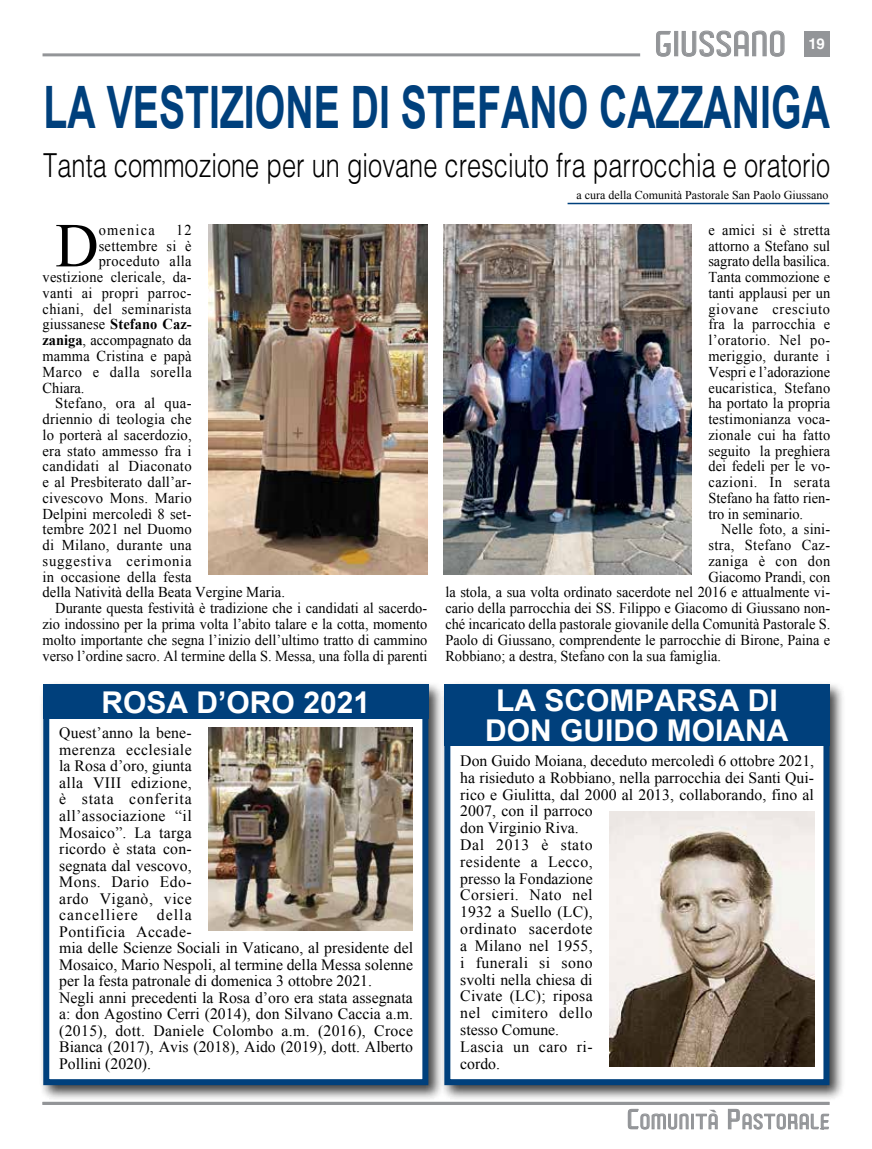
<style>
.page{position:relative;width:872px;height:1149px;background:#fff}
.page>*{position:absolute;margin:0;border:0;box-sizing:border-box;transform-origin:0 0}
.t1{font:62.55px "Times New Roman";color:#000;scale:.96 1}
.t2{font:700 58.5px "Arial";color:#00407c;scale:.67 1}
.t3{font:300 33px "Helvetica LT Std";color:#000;scale:.77 1}
.t4{font:500 31.95px "Paragon";letter-spacing:.04em;color:#939598}
.t5{font:700 30px "Arial";color:#fff}
.t6{font:500 19.2px "Paragon";letter-spacing:.065em;color:#939598}
.t7{font:15.75px/16.5px "Times New Roman";color:#000}
.t8{font:15px/15.8px "Times New Roman";color:#000;text-align:justify;scale:.96 1}
.t9{font:15px "Times New Roman";color:#000}
.t10{font:15px "Times New Roman";letter-spacing:.03em;color:#000;scale:.96 1}
.t11{font:15px "Times New Roman";letter-spacing:.025em;color:#000}
.t12{font:15px "Times New Roman";letter-spacing:.025em;color:#000;scale:.96 1}
.t13{font:15px "Times New Roman";letter-spacing:.035em;color:#000;scale:.96 1}
.t14{font:15px "Times New Roman";letter-spacing:.02em;color:#000;scale:.96 1}
.t15{font:700 15px "Times New Roman";letter-spacing:.01em;color:#000;scale:.96 1}
.t16{font:15px "Times New Roman";letter-spacing:.02em;color:#000}
.t17{font:15px "Times New Roman";letter-spacing:.055em;color:#000}
.t18{font:15px "Times New Roman";letter-spacing:.085em;color:#000;scale:.96 1}
.t19{font:12px "Times New Roman";color:#000}
.s1{font-weight:400}
.s2{font-weight:700}
.s3{font-size:25.5px}
</style>
<div class="page">
<div style="left:804px;top:31px;width:25px;height:25px;background:#939598"></div>
<hr style="left:43px;top:53px;width:597px;height:3px;background:#939598">
<svg style="left:656px;top:31px;width:15px;height:26px"></svg>
<div style="left:674px;top:31px;width:4px;height:25px;border:1px solid #939598"></div>
<svg style="left:681px;top:30px;width:104px;height:27px"></svg>
<hr style="left:43px;top:1101px;width:786px;height:3px;background:#939598">
<svg style="left:627px;top:1108px;width:62px;height:21px"></svg>
<div style="left:691px;top:1113px;width:3px;height:15px;border:1px solid #939598"></div>
<svg style="left:727px;top:1108px;width:103px;height:21px"></svg>
<svg style="left:695px;top:1109px;width:23px;height:20px"></svg>
<hr style="left:567px;top:203px;width:262px;height:1px;background:#00407c">
<div style="left:39px;top:680px;width:405px;height:420px;background:#000;opacity:.75"></div>
<div style="left:43px;top:684px;width:385px;height:400px;background:#fff;border:6px solid #00407c"></div>
<div style="left:440px;top:680px;width:405px;height:420px;background:#000;opacity:.75"></div>
<div style="left:444px;top:684px;width:385px;height:400px;background:#fff;border:6px solid #00407c"></div>
<div style="left:43px;top:684px;width:385px;height:34px;background:#00407c"></div>
<div style="left:444px;top:684px;width:385px;height:61px;background:#00407c"></div>
<img style="left:609px;top:811px;width:205px;height:255px">
<img style="left:444px;top:224px;width:247px;height:350px">
<img style="left:209px;top:224px;width:218px;height:350px">
<img style="left:209px;top:727px;width:204px;height:203px">
<h3 class="t4" style="left:655px;top:31px;width:171px">GIUSSANO <sup>19</sup></h3>
<h2 class="t2" style="left:44px;top:68px;width:1175px">LA VESTIZIONE DI STEFANO CAZZANIGA</h2>
<h3 class="t3" style="left:43px;top:145px;width:1023px">Tanta commozione per un giovane cresciuto fra parrocchia e oratorio</h3>
<p class="t19" style="left:576px;top:187px;width:253px">a cura della Comunità Pastorale San Paolo Giussano</p>
<h1 class="t1" style="left:55px;top:203px;width:47px">D</h1>
<p class="t18" style="left:99px;top:220px;width:60px">omenica</p>
<p class="t8" style="left:176px;top:222px;width:18px">12</p>
<p class="t8" style="left:708px;top:222px;width:128px">e amici si è stretta attorno a Stefano sul sagrato della basilica.<br>Tanta commozione e tanti applausi per un giovane cresciuto fra la parrocchia e l’oratorio. Nel po&shy;meriggio, durante i Vespri e l’adorazione eucaristica, Stefano ha portato la propria testimonianza voca&shy;zionale cui ha fatto seguito la preghiera dei fedeli per le vo&shy;cazioni. In serata Stefano ha fatto rien&shy;tro in seminario.</p>
<p class="t8" style="left:721px;top:521px;width:115px">Nelle foto, a sini-</p>
<p class="t10" style="left:708px;top:535px;width:128px">stra, Stefano Caz-</p>
<p class="t13" style="left:708px;top:550px;width:128px">zaniga è con don</p>
<p class="t8" style="left:708px;top:568px;width:128px">Giacomo Prandi, con</p>
<p class="t8" style="left:445px;top:584px;width:402px">la stola, a sua volta ordinato sacerdote nel 2016 e attualmente vi-</p>
<p class="t8" style="left:445px;top:600px;width:402px">cario della parrocchia dei SS. Filippo e Giacomo di Giussano non-</p>
<p class="t8" style="left:445px;top:615px;width:402px">ché incaricato della pastorale giovanile della Comunità Pastorale S.</p>
<p class="t8" style="left:445px;top:631px;width:402px">Paolo di Giussano, comprendente le parrocchie di Birone, Paina e</p>
<p class="t8" style="left:445px;top:647px;width:289px">Robbiano; a destra, Stefano con la sua famiglia.</p>
<p class="t12" style="left:99px;top:235px;width:98px">settembre si è</p>
<p class="t10" style="left:99px;top:251px;width:98px">proceduto alla</p>
<p class="t14" style="left:43px;top:267px;width:157px">vestizione clericale, da-</p>
<p class="t12" style="left:43px;top:283px;width:157px">vanti ai propri parroc-</p>
<p class="t10" style="left:43px;top:298px;width:157px">chiani, del seminarista</p>
<p class="t15" style="left:43px;top:314px;width:157px"><span class="s1">giussanese</span> Stefano Caz-</p>
<p class="t8" style="left:43px;top:332px;width:157px"><span class="s2">zaniga</span>, accompagnato da</p>
<p class="t8" style="left:43px;top:348px;width:157px">mamma Cristina e papà</p>
<p class="t13" style="left:43px;top:361px;width:157px">Marco e dalla sorella</p>
<p class="t8" style="left:43px;top:379px;width:45px">Chiara.</p>
<p class="t11" style="left:55px;top:393px;width:138px">Stefano, ora al qua-</p>
<p class="t9" style="left:43px;top:409px;width:151px">driennio di teologia che</p>
<p class="t9" style="left:43px;top:424px;width:151px">lo porterà al sacerdozio,</p>
<p class="t9" style="left:43px;top:440px;width:151px">era stato ammesso fra i</p>
<p class="t11" style="left:43px;top:456px;width:151px">candidati al Diaconato</p>
<p class="t9" style="left:43px;top:472px;width:151px">e al Presbiterato dall’ar-</p>
<p class="t9" style="left:43px;top:487px;width:151px">civescovo Mons. Mario</p>
<p class="t9" style="left:43px;top:503px;width:151px">Delpini mercoledì 8 set-</p>
<p class="t9" style="left:43px;top:519px;width:151px">tembre 2021 nel Duomo</p>
<p class="t16" style="left:43px;top:535px;width:151px">di Milano, durante una</p>
<p class="t17" style="left:43px;top:550px;width:151px">suggestiva cerimonia</p>
<p class="t9" style="left:43px;top:566px;width:151px">in occasione della festa</p>
<p class="t9" style="left:43px;top:582px;width:244px">della Natività della Beata Vergine Maria.</p>
<p class="t8" style="left:55px;top:600px;width:389px">Durante questa festività è tradizione che i candidati al sacerdo-</p>
<p class="t8" style="left:43px;top:615px;width:402px">zio indossino per la prima volta l’abito talare e la cotta, momento</p>
<p class="t8" style="left:43px;top:631px;width:402px">molto importante che segna l’inizio dell’ultimo tratto di cammino</p>
<p class="t8" style="left:43px;top:647px;width:402px">verso l’ordine sacro. Al termine della S. Messa, una folla di parenti</p>
<h3 class="t5" style="left:102px;top:681px;width:270px">ROSA D’ORO 2021</h3>
<h3 class="t5" style="left:496px;top:680px;width:283px">LA SCOMPARSA DI</h3>
<p class="t7" style="left:59px;top:724px;width:134px">Quest’anno la bene-</p>
<h3 class="t5" style="left:485px;top:710px;width:305px">DON GUIDO MOIANA</h3>
<p class="t7" style="left:59px;top:741px;width:355px">merenza ecclesiale<br>la Rosa d’oro, giunta<br>alla VIII edizione,<br>è stata conferita<br>all’associazione “il<br>Mosaico”. La targa<br>ricordo è stata con-<br>segnata dal vescovo,<br>Mons. Dario Edo-<br>ardo Viganò, vice<br>cancelliere della<br>Pontificia Accade-<br>mia delle Scienze Sociali in Vaticano, al presidente del<br>Mosaico, Mario Nespoli, al termine della Messa solenne per la festa patronale di domenica 3 ottobre 2021.<br>Negli anni precedenti la Rosa d’oro era stata assegnata a: don Agostino Cerri (2014), don Silvano Caccia a.m. (2015), dott. Daniele Colombo a.m. (2016), Croce<br>Bianca (2017), Avis (2018), Aido (2019), dott. Alberto<br>Pollini (2020).</p>
<p class="t7" style="left:460px;top:751px;width:355px">Don Guido Moiana, deceduto mercoledì 6 ottobre 2021, ha risieduto a Robbiano, nella parrocchia dei Santi Qui&shy;rico e Giulitta, dal 2000 al 2013, collaborando, fino al<br>2007, con il parroco<br>don Virginio Riva.<br>Dal 2013 è stato<br>residente a Lecco,<br>presso la Fondazione<br>Corsieri. Nato nel<br>1932 a Suello (LC),<br>ordinato sacerdote<br>a Milano nel 1955,<br>i funerali si sono<br>svolti nella chiesa di<br>Civate (LC); riposa<br>nel cimitero dello<br>stesso Comune.<br>Lascia un caro ri-<br>cordo.</p>
<p class="t6" style="left:627px;top:1113px;width:204px"><span class="s3">C</span>OMUNITA <span class="s3">P</span>ASTORALE</p>
</div>
